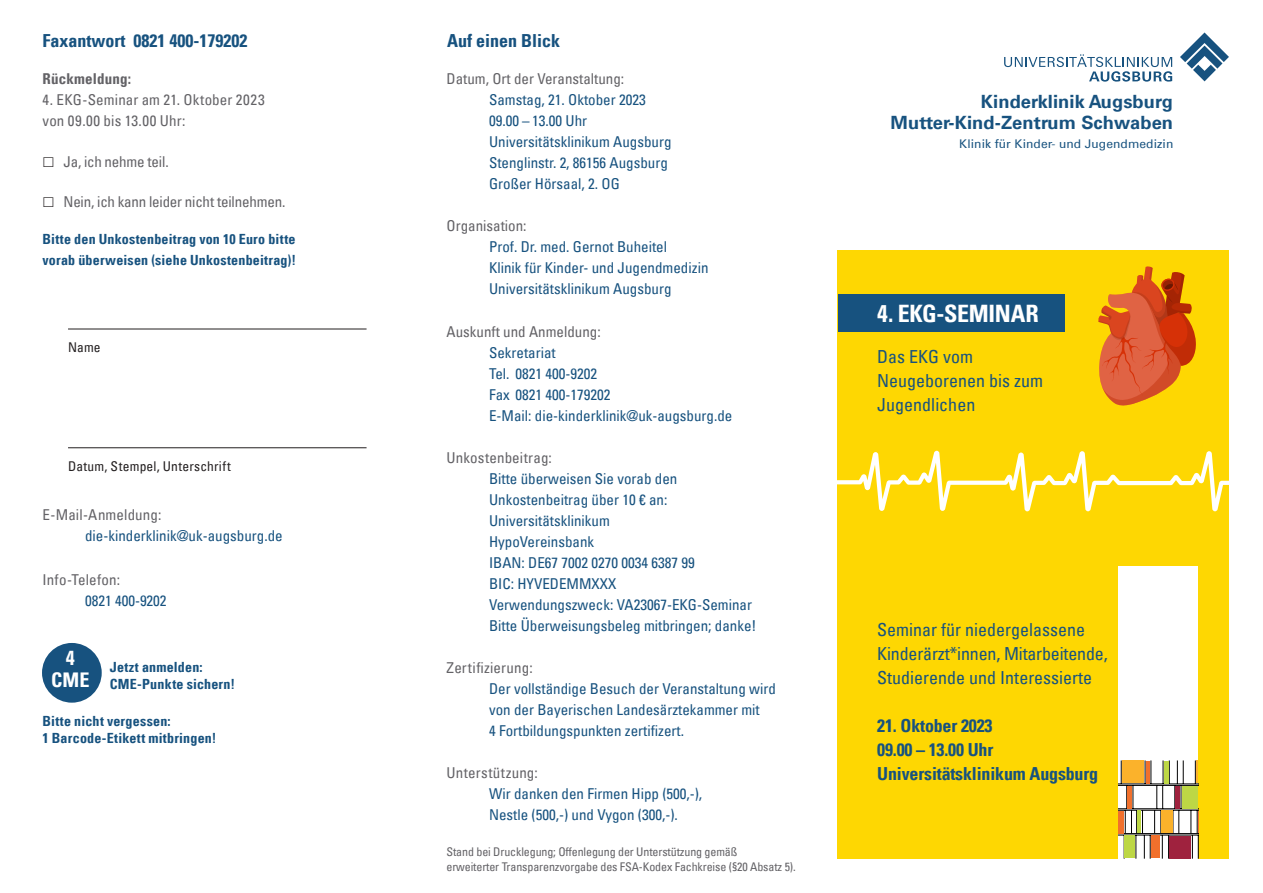
<style>
.page{position:relative;width:1263px;height:893px;background:#fff}
.page>*{position:absolute;margin:0;border:0;box-sizing:border-box;transform-origin:0 0}
.t1{font:24px "Univers Com 67 Bold Cond";letter-spacing:-.015em;color:#fff}
.t2{font:20.25px "Univers Com 67 Bold Cond";color:#fff}
.Name_Klinik{font:700 18.3px "Univers Com 65";letter-spacing:.005em;color:#17527f}
.t3{font:condensed 18px/24px "Univers Com 57";color:#17527f}
.t4{font:18px "Univers Com 67 Bold Cond";letter-spacing:-.01em;color:#17527f}
.t5{font:condensed 15px/21px "Univers Com 57";color:#17527f}
.t6{font:condensed 15px/21px "Univers Com 57";color:#636266}
.t7{font:condensed 15px "Univers Com 57";letter-spacing:.025em;color:#636266}
.t8{font:15px "Univers Com 67 Bold Cond";letter-spacing:.01em;color:#636266}
.t9{font:14.1px/21px "Univers Com 67 Bold Cond";letter-spacing:.015em;color:#17527f}
.t10{font:condensed 13.5px "Univers Com 57";letter-spacing:.015em;color:#231f20}
.t11{font:condensed 12px/15px "Univers Com 57";letter-spacing:-.01em;color:#636266}
.Unterzeile{font:12px "Univers Com 55 Roman";letter-spacing:.01em;color:#17527f}
</style>
<div class="page">
<div style="left:838px;top:251px;width:391px;height:608px;background:#fed702"></div>
<hr style="left:68px;top:329px;width:299px;height:1px;background:#231f20">
<hr style="left:68px;top:447px;width:299px;height:1px;background:#231f20">
<div style="left:1118px;top:566px;width:80px;height:308px;background:#fff"></div>
<hr style="left:1118px;top:808px;width:80px;height:1px;background:#000001">
<hr style="left:1118px;top:810px;width:80px;height:1px;background:#000001">
<hr style="left:1118px;top:784px;width:80px;height:1px;background:#000001">
<hr style="left:1118px;top:785px;width:80px;height:1px;background:#000001">
<div style="left:1182px;top:786px;width:16px;height:22px;background:#bdd745"></div>
<hr style="left:1118px;top:833px;width:80px;height:1px;background:#000001">
<hr style="left:1118px;top:835px;width:80px;height:1px;background:#000001">
<svg style="left:1118px;top:760px;width:66px;height:99px"></svg>
<svg style="left:1191px;top:760px;width:8px;height:99px"></svg>
<div style="left:1169px;top:836px;width:22px;height:23px;background:#9f223e"></div>
<div style="left:1161px;top:810px;width:11px;height:23px;background:#fbb22b"></div>
<hr style="left:1146px;top:761px;width:4px;height:22px;background:#f1702c">
<div style="left:1151px;top:835px;width:9px;height:23px;background:#f1702c"></div>
<hr style="left:1137px;top:810px;width:4px;height:23px;background:#bdd745">
<hr style="left:1164px;top:761px;width:4px;height:22px;background:#bdd745">
<div style="left:1127px;top:786px;width:5px;height:23px;background:#f1702c"></div>
<div style="left:1118px;top:811px;width:6px;height:22px;background:#f1702c"></div>
<div style="left:1124px;top:835px;width:11px;height:23px;background:#bdd745"></div>
<div style="left:838px;top:294px;width:226px;height:38px;background:#17527f"></div>
<svg style="left:837px;top:451px;width:392px;height:60px"></svg>
<svg style="left:1098px;top:266px;width:98px;height:140px"></svg>
<div style="left:42px;top:643px;width:60px;height:60px;background:#17527f;border-radius:50%"></div>
<svg style="left:1004px;top:54px;width:168px;height:28px"></svg>
<svg style="left:1180px;top:32px;width:49px;height:49px"></svg>
<p class="t4" style="left:43px;top:29px;width:206px">Faxantwort 0821 400-179202</p>
<p class="t8" style="left:43px;top:70px;width:90px">Rückmeldung:</p>
<p class="t6" style="left:43px;top:89px;width:224px">4. EKG-Seminar am 21. Oktober 2023 von 09.00 bis 13.00 Uhr:</p>
<p class="t6" style="left:64px;top:151px;width:107px">Ja, ich nehme teil.</p>
<p class="t6" style="left:64px;top:191px;width:224px">Nein, ich kann leider nicht teilnehmen.</p>
<p class="t9" style="left:43px;top:229px;width:255px">Bitte den Unkostenbeitrag von 10 Euro bitte vorab überweisen (siehe Unkostenbeitrag)!</p>
<p class="t10" style="left:68px;top:338px;width:34px">Name</p>
<p class="t10" style="left:68px;top:457px;width:164px">Datum, Stempel, Unterschrift</p>
<p class="t6" style="left:43px;top:503px;width:120px">E-Mail-Anmeldung:</p>
<p class="t5" style="left:85px;top:524px;width:199px">die-kinderklinik@uk-augsburg.de</p>
<p class="t6" style="left:43px;top:569px;width:79px">Info-Telefon:</p>
<p class="t5" style="left:85px;top:590px;width:83px">0821 400-9202</p>
<p class="t2" style="left:66px;top:646px;width:10px">4</p>
<p class="t2" style="left:51px;top:667px;width:40px">CME</p>
<p class="t9" style="left:110px;top:656px;width:94px">Jetzt anmelden:</p>
<p class="t9" style="left:110px;top:674px;width:127px">CME-Punkte sichern!</p>
<p class="t9" style="left:43px;top:710px;width:130px">Bitte nicht vergessen:</p>
<p class="t9" style="left:43px;top:728px;width:175px">1 Barcode-Etikett mitbringen!</p>
<p class="t4" style="left:447px;top:30px;width:115px">Auf einen Blick</p>
<p class="t6" style="left:446px;top:68px;width:179px">Datum, Ort der Veranstaltung:</p>
<p class="t5" style="left:489px;top:89px;width:158px">Samstag, 21. Oktober 2023</p>
<p class="t5" style="left:489px;top:110px;width:100px">09.00 – 13.00 Uhr</p>
<p class="t5" style="left:489px;top:131px;width:184px">Universitätsklinikum Augsburg</p>
<p class="t5" style="left:489px;top:152px;width:180px">Stenglinstr. 2, 86156 Augsburg</p>
<p class="t5" style="left:489px;top:173px;width:132px">Großer Hörsaal, 2. OG</p>
<p class="t6" style="left:446px;top:215px;width:81px">Organisation:</p>
<p class="t5" style="left:489px;top:236px;width:180px">Prof. Dr. med. Gernot Buheitel</p>
<p class="t5" style="left:489px;top:257px;width:221px">Klinik für Kinder- und Jugendmedizin</p>
<p class="t5" style="left:489px;top:278px;width:184px">Universitätsklinikum Augsburg</p>
<p class="t6" style="left:446px;top:321px;width:156px">Auskunft und Anmeldung:</p>
<p class="t5" style="left:489px;top:342px;width:68px">Sekretariat</p>
<p class="t5" style="left:489px;top:363px;width:110px">Tel. 0821 400-9202</p>
<p class="t5" style="left:489px;top:384px;width:123px">Fax 0821 400-179202</p>
<p class="t5" style="left:489px;top:405px;width:245px">E-Mail: die-kinderklinik@uk-augsburg.de</p>
<p class="t6" style="left:446px;top:447px;width:107px">Unkostenbeitrag:</p>
<p class="t5" style="left:489px;top:468px;width:190px">Bitte überweisen Sie vorab den<br>Unkostenbeitrag über 10 € an:</p>
<p class="t5" style="left:489px;top:510px;width:122px">Universitätsklinikum</p>
<p class="t5" style="left:489px;top:531px;width:107px">HypoVereinsbank</p>
<p class="t5" style="left:489px;top:552px;width:207px">IBAN: DE67 7002 0270 0034 6387 99</p>
<p class="t5" style="left:489px;top:573px;width:129px">BIC: HYVEDEMMXXX</p>
<p class="t5" style="left:489px;top:594px;width:264px">Verwendungszweck: VA23067-EKG-Seminar</p>
<p class="t5" style="left:489px;top:615px;width:269px">Bitte Überweisungsbeleg mitbringen; danke!</p>
<p class="t6" style="left:446px;top:657px;width:88px">Zertifizierung:</p>
<p class="t5" style="left:489px;top:678px;width:288px">Der vollständige Besuch der Veranstaltung wird von der Bayerischen Landesärztekammer mit<br>4 Fortbildungspunkten zertifizert.</p>
<p class="t7" style="left:446px;top:763px;width:93px">Unterstützung:</p>
<p class="t5" style="left:489px;top:783px;width:215px">Wir danken den Firmen Hipp (500,-),</p>
<p class="t5" style="left:489px;top:804px;width:190px">Nestle (500,-) und Vygon (300,-).</p>
<p class="t11" style="left:446px;top:844px;width:351px">Stand bei Drucklegung; Offenlegung der Unterstützung gemäß<br>erweiterter Transparenzvorgabe des FSA-Kodex Fachkreise (§20 Absatz 5).</p>
<p class="Name_Klinik" style="left:981px;top:90px;width:194px">Kinderklinik Augsburg</p>
<p class="Name_Klinik" style="left:891px;top:111px;width:284px">Mutter-Kind-Zentrum Schwaben</p>
<p class="Unterzeile" style="left:959px;top:137px;width:216px">Klinik für Kinder- und Jugendmedizin</p>
<p class="t1" style="left:877px;top:298px;width:163px">4. EKG-SEMINAR</p>
<p class="t3" style="left:877px;top:344px;width:97px">Das EKG vom</p>
<p class="t3" style="left:877px;top:368px;width:167px">Neugeborenen bis zum</p>
<p class="t3" style="left:877px;top:392px;width:100px">Jugendlichen</p>
<p class="t3" style="left:877px;top:617px;width:232px">Seminar für niedergelassene<br>Kinderärzt*innen, Mitarbeitende,</p>
<p class="t3" style="left:877px;top:665px;width:216px">Studierende und Interessierte</p>
<p class="t4" style="left:877px;top:714px;width:117px">21. Oktober 2023</p>
<p class="t4" style="left:877px;top:738px;width:118px">09.00 – 13.00 Uhr</p>
<p class="t4" style="left:877px;top:762px;width:222px">Universitätsklinikum Augsburg</p>
</div>
